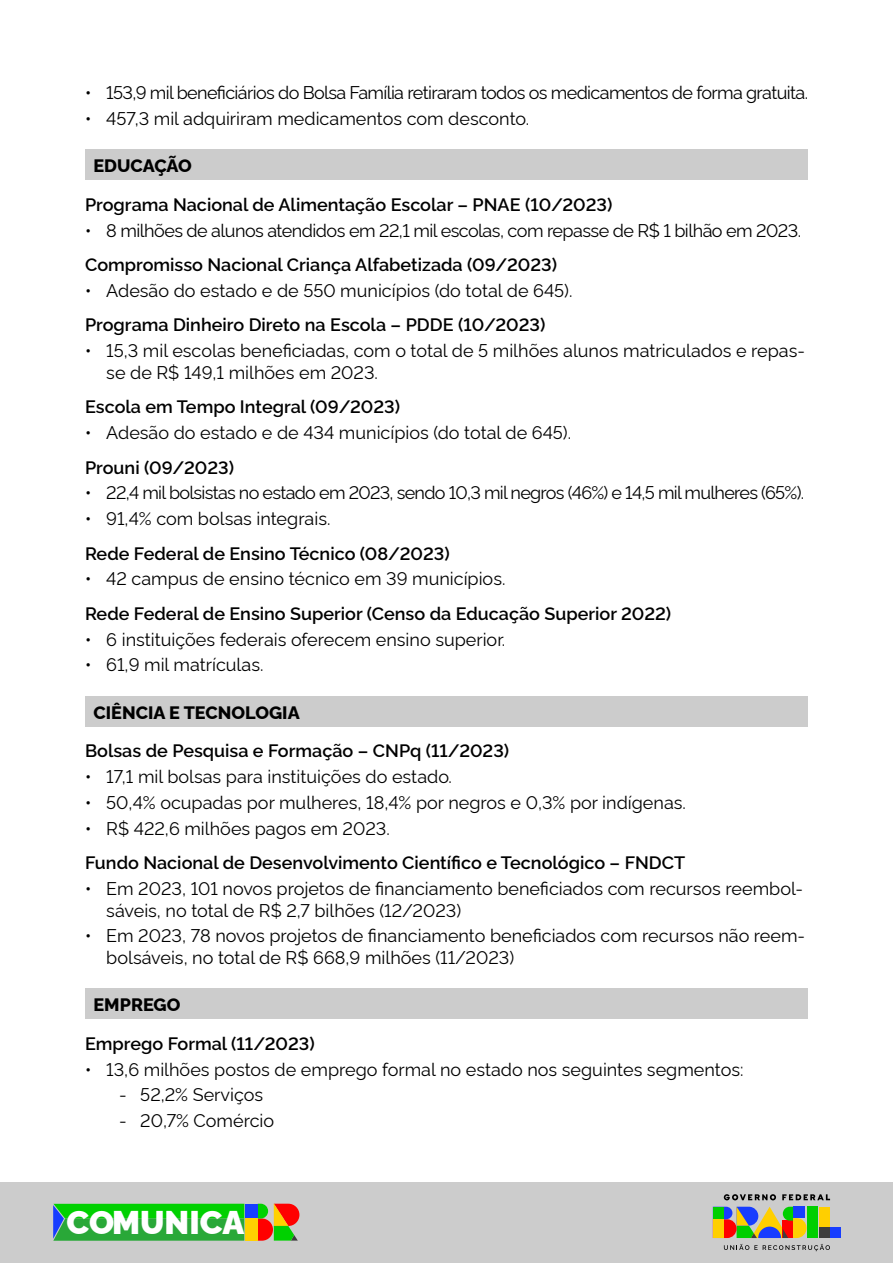
<style>
.page{position:relative;width:893px;height:1263px;background:#fff}
.page>*{position:absolute;margin:0;border:0;box-sizing:border-box;transform-origin:0 0}
.t1{font:900 32.85px "Rawline";color:#fff}
.t2{font:18px/21.6px "Rawline";color:#000}
.t3{font:600 18px "Rawline";color:#000}
.t4{font:18px "Rawline";letter-spacing:-.035em;color:#000}
.t5{font:18px "Rawline";letter-spacing:-.04em;color:#000}
.t6{font:18px "Rawline";letter-spacing:-.03em;color:#000}
.t7{font:800 18px "Rawline";color:#000}
</style>
<div class="page">
<div style="left:0;top:1182px;width:893px;height:81px;background:#ccc"></div>
<svg style="left:724px;top:1244px;width:106px;height:7px"></svg>
<div style="left:819px;top:1207px;width:11px;height:20px;background:#ffcf00"></div>
<div style="left:830px;top:1227px;width:11px;height:11px;background:#173dff"></div>
<div style="left:819px;top:1227px;width:11px;height:11px;background:#3d3d3d"></div>
<div style="left:807px;top:1207px;width:10px;height:31px;background:#00cf00"></div>
<svg style="left:713px;top:1207px;width:94px;height:31px;background:#979060"></svg>
<svg style="left:724px;top:1194px;width:52px;height:6px"></svg>
<svg style="left:782px;top:1194px;width:48px;height:6px"></svg>
<div style="left:245px;top:1204px;width:13px;height:14px;background:#173dff"></div>
<div style="left:245px;top:1218px;width:13px;height:23px;background:#ffd100"></div>
<svg style="left:53px;top:1204px;width:191px;height:37px;background:#1cb52b"></svg>
<svg style="left:258px;top:1204px;width:41px;height:37px"></svg>
<div style="left:85px;top:149px;width:723px;height:31px;background:#ccc"></div>
<div style="left:85px;top:696px;width:723px;height:30px;background:#ccc"></div>
<div style="left:85px;top:988px;width:723px;height:31px;background:#ccc"></div>
<p class="t4" style="left:85px;top:79px;width:725px">• 153,9 mil beneficiários do Bolsa Família retiraram todos os medicamentos de forma gratuita.</p>
<p class="t2" style="left:85px;top:106px;width:446px">• 457,3 mil adquiriram medicamentos com desconto.</p>
<p class="t7" style="left:94px;top:152px;width:100px">EDUCAÇÃO</p>
<p class="t3" style="left:85px;top:191px;width:529px">Programa Nacional de Alimentação Escolar – PNAE (10/2023)</p>
<p class="t6" style="left:85px;top:216px;width:718px">• 8 milhões de alunos atendidos em 22,1 mil escolas, com repasse de R$ 1 bilhão em 2023.</p>
<p class="t3" style="left:85px;top:251px;width:473px">Compromisso Nacional Criança Alfabetizada (09/2023)</p>
<p class="t2" style="left:85px;top:278px;width:489px">• Adesão do estado e de 550 municípios (do total de 645).</p>
<p class="t3" style="left:85px;top:311px;width:462px">Programa Dinheiro Direto na Escola – PDDE (10/2023)</p>
<p class="t2" style="left:106px;top:338px;width:700px;text-indent:-21px">• 15,3 mil escolas beneficiadas, com o total de 5 milhões alunos matriculados e repas&shy;se de R$ 149,1 milhões em 2023.</p>
<p class="t3" style="left:85px;top:393px;width:317px">Escola em Tempo Integral (09/2023)</p>
<p class="t2" style="left:85px;top:420px;width:488px">• Adesão do estado e de 434 municípios (do total de 645).</p>
<p class="t3" style="left:85px;top:453px;width:150px">Prouni (09/2023)</p>
<p class="t5" style="left:85px;top:479px;width:721px">• 22,4 mil bolsistas no estado em 2023, sendo 10,3 mil negros (46%) e 14,5 mil mulheres (65%).</p>
<p class="t2" style="left:85px;top:506px;width:247px">• 91,4% com bolsas integrais.</p>
<p class="t3" style="left:85px;top:539px;width:366px">Rede Federal de Ensino Técnico (08/2023)</p>
<p class="t2" style="left:85px;top:566px;width:422px">• 42 campus de ensino técnico em 39 municípios.</p>
<p class="t3" style="left:85px;top:599px;width:588px">Rede Federal de Ensino Superior (Censo da Educação Superior 2022)</p>
<p class="t2" style="left:85px;top:627px;width:422px">• 6 instituições federais oferecem ensino superior.</p>
<p class="t2" style="left:85px;top:652px;width:180px">• 61,9 mil matrículas.</p>
<p class="t7" style="left:94px;top:698px;width:208px">CIÊNCIA E TECNOLOGIA</p>
<p class="t3" style="left:85px;top:737px;width:426px">Bolsas de Pesquisa e Formação – CNPq (11/2023)</p>
<p class="t2" style="left:85px;top:764px;width:368px">• 17,1 mil bolsas para instituições do estado.</p>
<p class="t2" style="left:85px;top:790px;width:602px">• 50,4% ocupadas por mulheres, 18,4% por negros e 0,3% por indígenas.</p>
<p class="t2" style="left:85px;top:816px;width:306px">• R$ 422,6 milhões pagos em 2023.</p>
<p class="t3" style="left:85px;top:849px;width:602px">Fundo Nacional de Desenvolvimento Científico e Tecnológico – FNDCT</p>
<p class="t2" style="left:106px;top:876px;width:698px;text-indent:-21px">• Em 2023, 101 novos projetos de financiamento beneficiados com recursos reembol&shy;sáveis, no total de R$ 2,7 bilhões (12/2023)</p>
<p class="t2" style="left:106px;top:923px;width:700px;text-indent:-21px">• Em 2023, 78 novos projetos de financiamento beneficiados com recursos não reem&shy;bolsáveis, no total de R$ 668,9 milhões (11/2023)</p>
<p class="t7" style="left:94px;top:991px;width:88px">EMPREGO</p>
<p class="t3" style="left:85px;top:1029px;width:231px">Emprego Formal (11/2023)</p>
<p class="t2" style="left:85px;top:1056px;width:660px">• 13,6 milhões postos de emprego formal no estado nos seguintes segmentos:</p>
<p class="t2" style="left:119px;top:1082px;width:146px">- 52,2% Serviços</p>
<p class="t2" style="left:119px;top:1108px;width:157px">- 20,7% Comércio</p>
<h1 class="t1" style="left:67px;top:1197px;width:179px">COMUNICA</h1>
</div>
